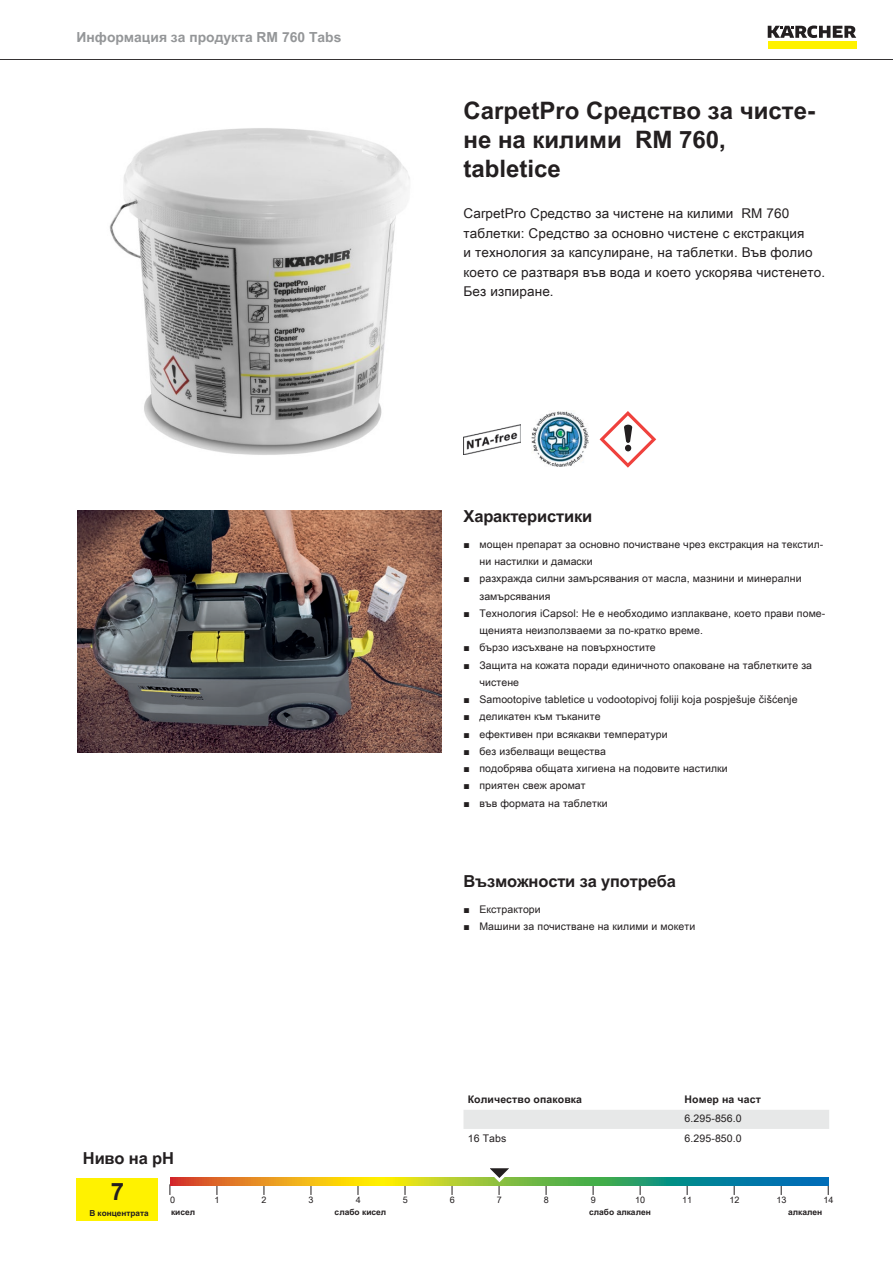
<style>
.page{position:relative;width:893px;height:1263px;background:#fff}
.page>*{position:absolute;margin:0;border:0;box-sizing:border-box;transform-origin:0 0}
.t1{font:700 24px/28.8px "Arial Unicode MS";color:#231f20}
.t2{font:700 16.5px "Arial Unicode MS";letter-spacing:-.01em;color:#231f20}
.t3{font:700 13.8px "Arial Unicode MS";color:#949698}
.t4{font:13.5px/19.5px "Arial Unicode MS";letter-spacing:.01em;color:#231f20}
.t5{font:10.5px/17.2px "Arial Unicode MS";letter-spacing:.01em;color:#231f20}
.t6{font:700 10.5px "Arial Unicode MS";letter-spacing:.01em;color:#231f20}
.t7{font:9px "Arial Unicode MS";color:#231f20}
.t8{font:700 8.4px "Arial Unicode MS";color:#231f20}
.t9{font:700 8.25px "Arial Unicode MS";color:#231f20}
.s1{font-family:"Arial"}
</style>
<div class="page">
<hr style="left:0;top:59px;width:893px;height:1px;background:#231f20">
<div style="left:768px;top:42px;width:88px;height:7px;background:#fff200"></div>
<svg style="left:768px;top:26px;width:88px;height:12px"></svg>
<img style="left:109px;top:128px;width:301px;height:327px">
<img style="left:463px;top:424px;width:57px;height:30px">
<img style="left:531px;top:411px;width:57px;height:56px">
<svg style="left:600px;top:411px;width:56px;height:57px"></svg>
<img style="left:77px;top:510px;width:365px;height:243px">
<div style="left:77px;top:1178px;width:81px;height:42px;background:#fff200"></div>
<svg style="left:170px;top:1178px;width:658px;height:8px"></svg>
<svg style="left:482px;top:1168px;width:38px;height:27px"></svg>
<div style="left:463px;top:1110px;width:366px;height:19px;background:#e7e8e8"></div>
<h3 class="t3" style="left:77px;top:27px;width:266px">Информация за продукта RM 760 Tabs</h3>
<h1 class="t1" style="left:463px;top:97px;width:353px">CarpetPro Средство за чисте&shy;не на килими RM 760, tabletice</h1>
<p class="t4" style="left:463px;top:203px;width:363px">CarpetPro Средство за чистене на килими RM 760 таблетки: Средство за основно чистене с екстракция<br>и технология за капсулиране, на таблетки. Във фолио което се разтваря във вода и което ускорява чистенето.<br>Без изпиране.</p>
<h2 class="t2" style="left:463px;top:504px;width:130px">Характеристики</h2>
<p class="t5" style="left:479px;top:535px;width:345px;text-indent:-16px"><span class="s1">■</span> мощен препарат за основно почистване чрез екстракция на текстил&shy;ни настилки и дамаски</p>
<p class="t5" style="left:479px;top:570px;width:324px;text-indent:-16px"><span class="s1">■</span> разхражда силни замърсявания от масла, мазнини и минерални замърсявания</p>
<p class="t5" style="left:479px;top:604px;width:347px;text-indent:-16px"><span class="s1">■</span> Технология iCapsol: Не е необходимо изплакване, което прави поме&shy;щенията неизползваеми за по-кратко време.</p>
<p class="t5" style="left:463px;top:639px;width:194px"><span class="s1">■</span> бързо изсъхване на повърхностите</p>
<p class="t5" style="left:479px;top:656px;width:334px;text-indent:-16px"><span class="s1">■</span> Защита на кожата поради единичното опаковане на таблетките за чистене</p>
<p class="t5" style="left:463px;top:691px;width:336px"><span class="s1">■</span> Samootopive tabletice u vodootopivoj foliji koja pospješuje čišćenje</p>
<p class="t5" style="left:463px;top:708px;width:139px"><span class="s1">■</span> деликатен към тъканите</p>
<p class="t5" style="left:463px;top:725px;width:206px"><span class="s1">■</span> ефективен при всякакви температури</p>
<p class="t5" style="left:463px;top:742px;width:144px"><span class="s1">■</span> без избелващи вещества</p>
<p class="t5" style="left:463px;top:760px;width:266px"><span class="s1">■</span> подобрява общата хигиена на подовите настилки</p>
<p class="t5" style="left:463px;top:777px;width:124px"><span class="s1">■</span> приятен свеж аромат</p>
<p class="t5" style="left:463px;top:794px;width:146px"><span class="s1">■</span> във формата на таблетки</p>
<h2 class="t2" style="left:463px;top:869px;width:214px">Възможности за употреба</h2>
<p class="t5" style="left:463px;top:900px;width:79px"><span class="s1">■</span> Екстрактори</p>
<p class="t5" style="left:463px;top:917px;width:233px"><span class="s1">■</span> Машини за почистване на килими и мокети</p>
<p class="t6" style="left:468px;top:1092px;width:116px">Количество опаковка</p>
<p class="t6" style="left:685px;top:1092px;width:78px">Номер на част</p>
<p class="t5" style="left:685px;top:1110px;width:59px">6.295-856.0</p>
<p class="t5" style="left:468px;top:1129px;width:40px">16 Tabs</p>
<p class="t5" style="left:685px;top:1129px;width:59px">6.295-850.0</p>
<h2 class="t2" style="left:83px;top:1146px;width:93px">Ниво на pH</h2>
<h1 class="t1" style="left:111px;top:1178px;width:15px">7</h1>
<p class="t7" style="left:170px;top:1193px;width:7px">0</p>
<p class="t7" style="left:215px;top:1193px;width:7px">1</p>
<p class="t7" style="left:262px;top:1193px;width:7px">2</p>
<p class="t7" style="left:309px;top:1193px;width:7px">3</p>
<p class="t7" style="left:356px;top:1193px;width:7px">4</p>
<p class="t7" style="left:403px;top:1193px;width:7px">5</p>
<p class="t7" style="left:450px;top:1193px;width:7px">6</p>
<p class="t7" style="left:497px;top:1193px;width:7px">7</p>
<p class="t7" style="left:544px;top:1193px;width:7px">8</p>
<p class="t7" style="left:591px;top:1193px;width:7px">9</p>
<p class="t7" style="left:635px;top:1193px;width:12px">10</p>
<p class="t7" style="left:682px;top:1193px;width:12px">11</p>
<p class="t7" style="left:729px;top:1193px;width:12px">12</p>
<p class="t7" style="left:776px;top:1193px;width:12px">13</p>
<p class="t7" style="left:823px;top:1193px;width:12px">14</p>
<p class="t9" style="left:89px;top:1207px;width:61px">В концентрата</p>
<p class="t8" style="left:171px;top:1206px;width:26px">кисел</p>
<p class="t8" style="left:335px;top:1206px;width:53px">слабо кисел</p>
<p class="t8" style="left:589px;top:1206px;width:63px">слабо алкален</p>
<p class="t8" style="left:788px;top:1206px;width:36px">алкален</p>
</div>
